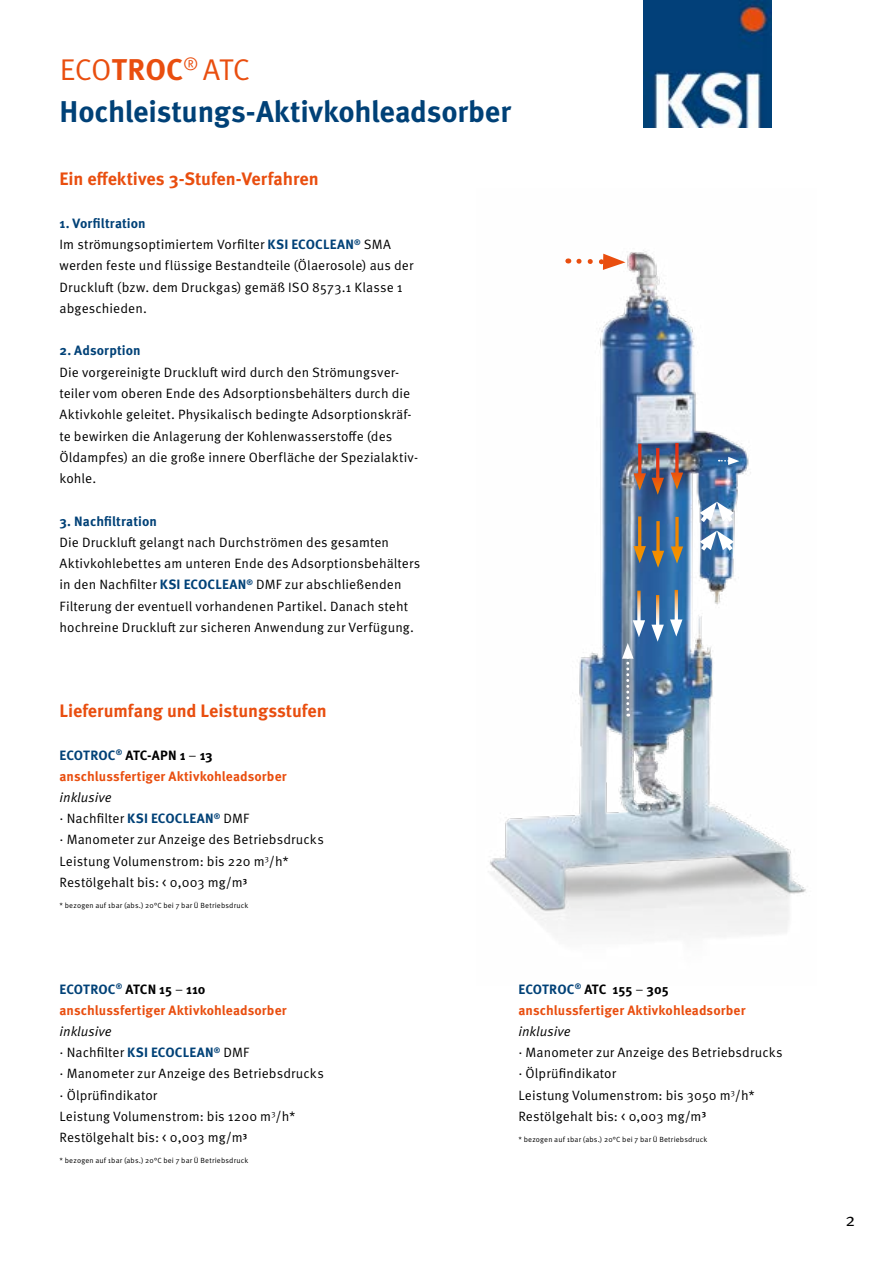
<style>
.page{position:relative;width:893px;height:1263px;background:#fff}
.page>*{position:absolute;margin:0;border:0;box-sizing:border-box;transform-origin:0 0}
.t1{font:700 30px/42.5px "Meta OT";letter-spacing:-.01em;color:#004177}
.t2{font:700 18px "Meta OT";letter-spacing:-.005em;color:#e94e0f}
.t3{font:18px "Meta OT";color:#000}
.t4{font:13.5px/21.3px "Meta OT";letter-spacing:.005em;color:#000}
.t5{font:700 13.5px/20.5px "Meta OT";letter-spacing:.005em;color:#e94e0f}
.t6{font:700 13.5px "Meta OT";letter-spacing:.005em;color:#004177}
.t7{font:italic 13.5px "Meta OT";color:#000}
.t8{font:7.5px "Meta OT";letter-spacing:.025em;color:#000}
.s1{font-weight:400;color:#e94e0f}
.s2{color:#e94e0f}
.s3{font-weight:700;color:#004177}
.s4{color:#004177}
.s5{color:#000}
.s6{font-weight:400;color:#000}
.s7{font-style:italic}
</style>
<div class="page">
<img style="left:644px;top:0;width:127px;height:128px">
<img style="left:488px;top:250px;width:318px;height:688px">
<svg style="left:675px;top:443px;width:4px;height:29px"></svg>
<svg style="left:671px;top:472px;width:12px;height:18px"></svg>
<hr style="left:656px;top:448px;width:3px;height:36px;background:#fff">
<hr style="left:638px;top:444px;width:3px;height:36px;background:#fff">
<svg style="left:634px;top:473px;width:30px;height:22px"></svg>
<hr style="left:675px;top:590px;width:3px;height:36px;background:#fff">
<svg style="left:670px;top:619px;width:12px;height:17px"></svg>
<hr style="left:656px;top:595px;width:3px;height:36px;background:#fff">
<svg style="left:651px;top:625px;width:13px;height:17px"></svg>
<svg style="left:637px;top:591px;width:4px;height:29px"></svg>
<svg style="left:633px;top:620px;width:12px;height:17px"></svg>
<svg style="left:675px;top:517px;width:4px;height:29px"></svg>
<svg style="left:671px;top:546px;width:12px;height:17px"></svg>
<svg style="left:656px;top:521px;width:4px;height:30px"></svg>
<svg style="left:652px;top:551px;width:12px;height:17px"></svg>
<hr style="left:638px;top:516px;width:3px;height:36px;background:#fff">
<svg style="left:633px;top:546px;width:13px;height:17px"></svg>
<svg style="left:568px;top:254px;width:57px;height:16px"></svg>
<svg style="left:622px;top:643px;width:11px;height:73px"></svg>
<svg style="left:719px;top:457px;width:20px;height:8px"></svg>
<svg style="left:697px;top:502px;width:40px;height:53px"></svg>
<h1 class="t1" style="left:60px;top:48px;width:453px"><span class="s1">ECO</span><span class="s2">TROC</span><sup>®</sup> <span class="s1">ATC<br></span>Hochleistungs-Aktivkohleadsorber</h1>
<h2 class="t2" style="left:60px;top:168px;width:261px">Ein effektives 3-Stufen-Verfahren</h2>
<p class="t4" style="left:60px;top:213px;width:355px"><span class="s3">1. Vorfiltration<br></span>Im strömungsoptimiertem Vorfilter <span class="s3">KSI ECOCLEAN</span><sup>®</sup> SMA werden feste und flüssige Bestandteile (Ölaerosole) aus der Druckluft (bzw. dem Druckgas) gemäß ISO 8573.1 Klasse 1 abgeschieden.</p>
<p class="t6" style="left:60px;top:342px;width:83px">2. Adsorption</p>
<p class="t4" style="left:60px;top:362px;width:360px">Die vorgereinigte Druckluft wird durch den Strömungsver&shy;teiler vom oberen Ende des Adsorptionsbehälters durch die Aktivkohle geleitet. Physikalisch bedingte Adsorptionskräf&shy;te bewirken die Anlagerung der Kohlenwasserstoffe (des Öldampfes) an die große innere Oberfläche der Spezialaktiv&shy;kohle.</p>
<p class="t6" style="left:60px;top:512px;width:99px">3. Nachfiltration</p>
<p class="t4" style="left:60px;top:532px;width:362px">Die Druckluft gelangt nach Durchströmen des gesamten Aktivkohlebettes am unteren Ende des Adsorptionsbehälters in den Nachfilter <span class="s3">KSI ECOCLEAN</span><sup>®</sup> DMF zur abschließenden Filterung der eventuell vorhandenen Partikel. Danach steht hochreine Druckluft zur sicheren Anwendung zur Verfügung.</p>
<h2 class="t2" style="left:60px;top:699px;width:269px">Lieferumfang und Leistungsstufen</h2>
<p class="t5" style="left:60px;top:745px;width:229px"><span class="s4">ECOTROC</span><sup>®</sup> <span class="s5">ATC-APN 1</span> <span class="s6">–</span> <span class="s5">13 </span>anschlussfertiger Aktivkohleadsorber</p>
<p class="t4" style="left:60px;top:787px;width:266px"><span class="s7">inklusive<br></span>· Nachfilter <span class="s3">KSI ECOCLEAN</span><sup>®</sup> DMF<br>· Manometer zur Anzeige des Betriebsdrucks<br>Leistung Volumenstrom: bis 220 m<sup>3</sup>/h*<br>Restölgehalt bis: &lt; 0,003 mg/m<sup>3</sup></p>
<p class="t8" style="left:60px;top:901px;width:190px">* bezogen auf 1bar (abs.) 20°C bei 7 bar Ü Betriebsdruck</p>
<p class="t5" style="left:60px;top:979px;width:229px"><span class="s4">ECOTROC</span><sup>®</sup> <span class="s5">ATCN 15</span> <span class="s6">–</span> <span class="s5">110 </span>anschlussfertiger Aktivkohleadsorber</p>
<p class="t4" style="left:60px;top:1021px;width:266px"><span class="s7">inklusive<br></span>· Nachfilter <span class="s3">KSI ECOCLEAN</span><sup>®</sup> DMF<br>· Manometer zur Anzeige des Betriebsdrucks · Ölprüfindikator<br>Leistung Volumenstrom: bis 1200 m<sup>3</sup>/h*<br>Restölgehalt bis: &lt; 0,003 mg/m<sup>3</sup></p>
<p class="t8" style="left:60px;top:1156px;width:190px">* bezogen auf 1bar (abs.) 20°C bei 7 bar Ü Betriebsdruck</p>
<p class="t5" style="left:518px;top:979px;width:229px"><span class="s4">ECOTROC</span><sup>®</sup> <span class="s5">ATC 155</span> <span class="s6">–</span> <span class="s5">305 </span>anschlussfertiger Aktivkohleadsorber</p>
<p class="t7" style="left:518px;top:1023px;width:54px">inklusive</p>
<p class="t4" style="left:518px;top:1042px;width:266px">· Manometer zur Anzeige des Betriebsdrucks · Ölprüfindikator<br>Leistung Volumenstrom: bis 3050 m<sup>3</sup>/h* Restölgehalt bis: &lt; 0,003 mg/m<sup>3</sup></p>
<p class="t8" style="left:518px;top:1135px;width:190px">* bezogen auf 1bar (abs.) 20°C bei 7 bar Ü Betriebsdruck</p>
<h2 class="t3" style="left:845px;top:1208px;width:11px">2</h2>
</div>
